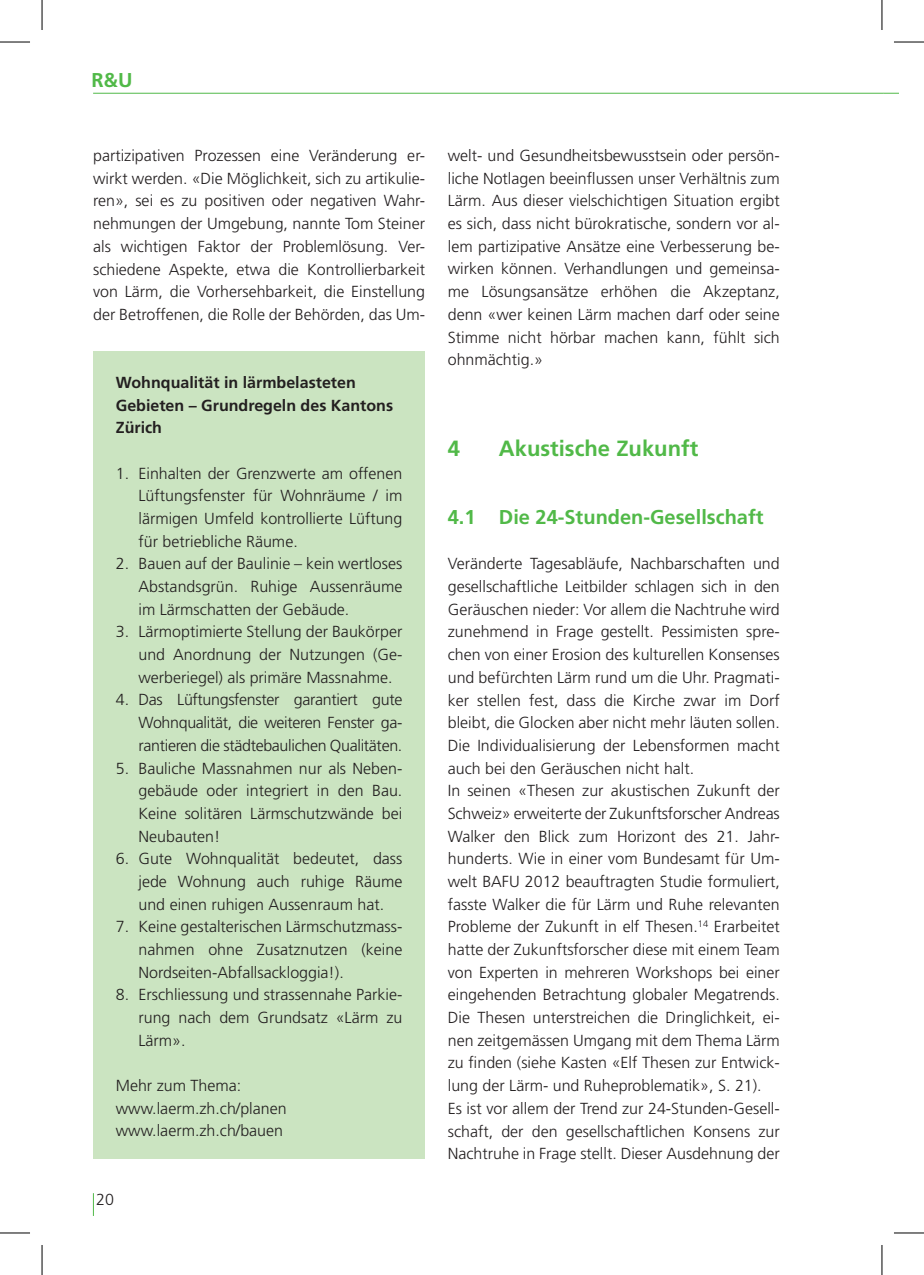
<style>
.page{position:relative;width:924px;height:1275px;background:#fff}
.page>*{position:absolute;margin:0;border:0;box-sizing:border-box;transform-origin:0 0}
.t1{font:700 22px "Frutiger LT Std";color:#51b948}
.t2{font:700 20px "Frutiger LT Std";color:#51b948}
.t3{font:300 16px/22.6px "Frutiger LT Std";color:#231f20;text-align:justify}
.t4{font:700 16px/22.6px "Frutiger LT Std";color:#231f20}
</style>
<div class="page">
<hr style="left:93px;top:93px;width:790px;height:1px;background:#51b948">
<svg style="left:93px;top:1193px;width:1px;height:23px"></svg>
<svg style="left:882px;top:93px;width:16px;height:1px"></svg>
<div style="left:93px;top:352px;width:332px;height:807px;background:#cbe4c1"></div>
<hr style="left:0;top:42px;width:30px;height:1px;background:#000">
<hr style="left:893px;top:42px;width:30px;height:1px;background:#000">
<hr style="left:0;top:1232px;width:30px;height:1px;background:#000">
<hr style="left:893px;top:1232px;width:30px;height:1px;background:#000">
<hr style="left:42px;top:0;width:1px;height:30px;background:#000">
<hr style="left:42px;top:1245px;width:1px;height:30px;background:#000">
<hr style="left:881px;top:0;width:1px;height:30px;background:#000">
<hr style="left:881px;top:1245px;width:1px;height:30px;background:#000">
<p class="t2" style="left:91px;top:69px;width:43px">R&amp;U</p>
<p class="t3" style="left:93px;top:144px;width:333px">partizipativen Prozessen eine Veränderung er&shy;wirkt werden. «Die Möglichkeit, sich zu artikulie&shy;ren», sei es zu positiven oder negativen Wahr&shy;nehmungen der Umgebung, nannte Tom Steiner als wichtigen Faktor der Problemlösung. Ver&shy;schiedene Aspekte, etwa die Kontrollierbarkeit von Lärm, die Vorhersehbarkeit, die Einstellung der Betroffenen, die Rolle der Behörden, das Um-</p>
<p class="t3" style="left:447px;top:144px;width:333px">welt- und Gesundheitsbewusstsein oder persön&shy;liche Notlagen beeinflussen unser Verhältnis zum Lärm. Aus dieser vielschichtigen Situation ergibt es sich, dass nicht bürokratische, sondern vor al&shy;lem partizipative Ansätze eine Verbesserung be&shy;wirken können. Verhandlungen und gemeinsa&shy;me Lösungsansätze erhöhen die Akzeptanz, denn «wer keinen Lärm machen darf oder seine Stimme nicht hörbar machen kann, fühlt sich ohnmächtig.»</p>
<p class="t4" style="left:116px;top:371px;width:279px">Wohnqualität in lärmbelasteten<br>Gebieten – Grundregeln des Kantons<br>Zürich</p>
<p class="t3" style="left:138px;top:462px;width:265px;text-indent:-23px">1. Einhalten der Grenzwerte am offenen Lüftungsfenster für Wohnräume / im lärmigen Umfeld kontrollierte Lüftung für betriebliche Räume.</p>
<p class="t3" style="left:138px;top:553px;width:265px;text-indent:-23px">2. Bauen auf der Baulinie – kein wertloses Abstandsgrün. Ruhige Aussenräume im Lärmschatten der Gebäude.</p>
<p class="t3" style="left:138px;top:621px;width:265px;text-indent:-23px">3. Lärmoptimierte Stellung der Baukörper und Anordnung der Nutzungen (Ge&shy;werberiegel) als primäre Massnahme.</p>
<p class="t3" style="left:138px;top:689px;width:265px;text-indent:-23px">4. Das Lüftungsfenster garantiert gute Wohnqualität, die weiteren Fenster ga&shy;rantieren die städtebaulichen Qualitäten.</p>
<p class="t3" style="left:138px;top:757px;width:265px;text-indent:-23px">5. Bauliche Massnahmen nur als Neben&shy;gebäude oder integriert in den Bau.<br>Keine solitären Lärmschutzwände bei Neubauten!</p>
<p class="t3" style="left:138px;top:847px;width:265px;text-indent:-23px">6. Gute Wohnqualität bedeutet, dass jede Wohnung auch ruhige Räume und einen ruhigen Aussenraum hat.</p>
<p class="t3" style="left:138px;top:915px;width:265px;text-indent:-23px">7. Keine gestalterischen Lärmschutzmass&shy;nahmen ohne Zusatznutzen (keine Nordseiten-Abfallsackloggia!).</p>
<p class="t3" style="left:138px;top:983px;width:265px;text-indent:-23px">8. Erschliessung und strassennahe Parkie&shy;rung nach dem Grundsatz «Lärm zu Lärm».</p>
<p class="t3" style="left:116px;top:1074px;width:172px;text-align:left">Mehr zum Thema: www.laerm.zh.ch/planen www.laerm.zh.ch/bauen</p>
<p class="t3" style="left:96px;top:1188px;width:19px">20</p>
<h1 class="t1" style="left:447px;top:435px;width:252px">4 Akustische Zukunft</h1>
<p class="t2" style="left:447px;top:505px;width:317px">4.1 Die 24-Stunden-Gesellschaft</p>
<p class="t3" style="left:447px;top:553px;width:333px;text-align:left">Veränderte Tagesabläufe, Nachbarschaften und gesellschaftliche Leitbilder schlagen sich in den Geräuschen nieder: Vor allem die Nachtruhe wird zunehmend in Frage gestellt. Pessimisten spre&shy;chen von einer Erosion des kulturellen Konsenses und befürchten Lärm rund um die Uhr. Pragmati&shy;ker stellen fest, dass die Kirche zwar im Dorf bleibt, die Glocken aber nicht mehr läuten sollen.<br>Die Individualisierung der Lebensformen macht auch bei den Geräuschen nicht halt.<br>In seinen «Thesen zur akustischen Zukunft der Schweiz» erweiterte der Zukunftsforscher Andreas Walker den Blick zum Horizont des 21. Jahr&shy;hunderts. Wie in einer vom Bundesamt für Um&shy;welt BAFU 2012 beauftragten Studie formuliert, fasste Walker die für Lärm und Ruhe relevanten Probleme der Zukunft in elf Thesen.<sup>14</sup> Erarbeitet hatte der Zukunftsforscher diese mit einem Team von Experten in mehreren Workshops bei einer eingehenden Betrachtung globaler Megatrends.<br>Die Thesen unterstreichen die Dringlichkeit, ei&shy;nen zeitgemässen Umgang mit dem Thema Lärm zu finden (siehe Kasten «Elf Thesen zur Entwick&shy;lung der Lärm- und Ruheproblematik», S. 21).<br>Es ist vor allem der Trend zur 24-Stunden-Gesell&shy;schaft, der den gesellschaftlichen Konsens zur Nachtruhe in Frage stellt. Dieser Ausdehnung der</p>
</div>
